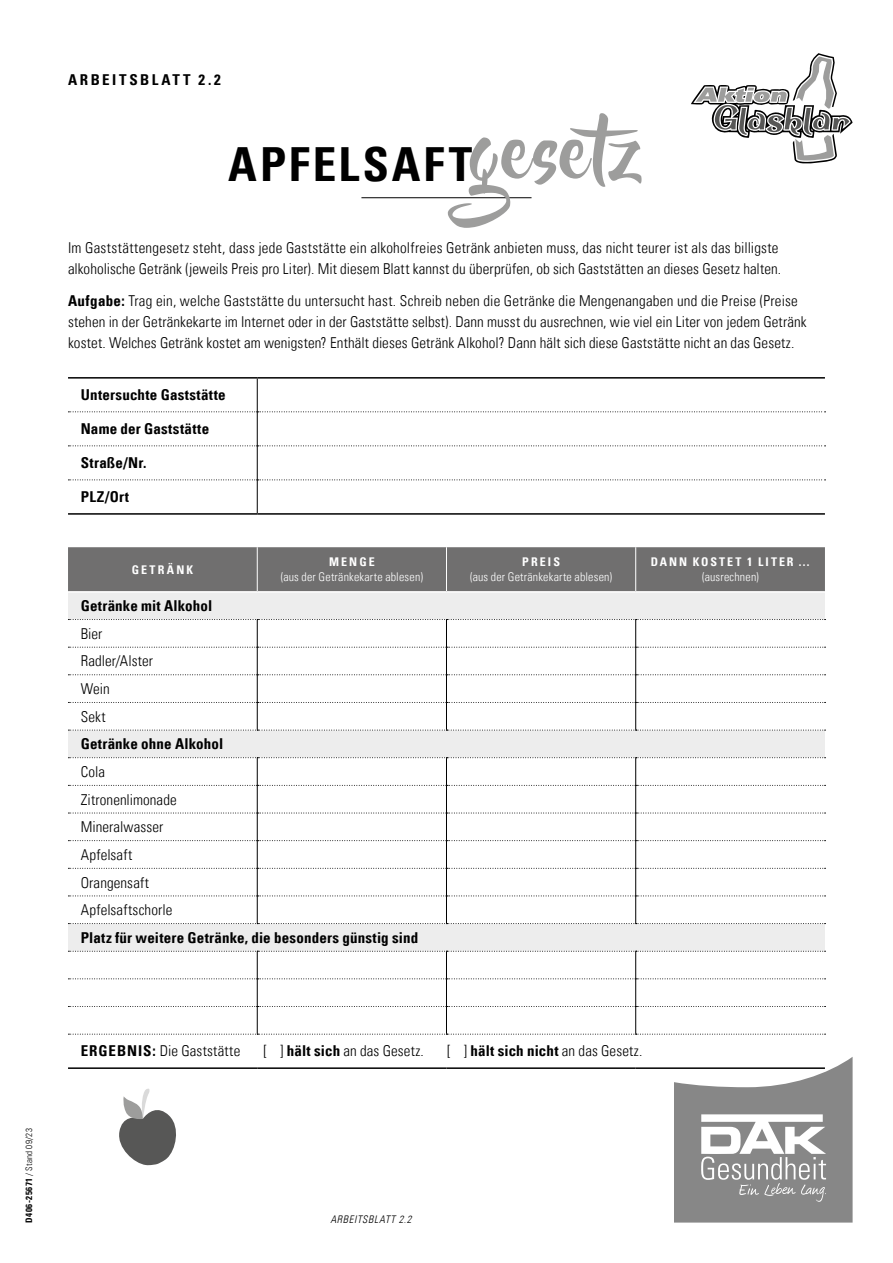
<style>
.page{position:relative;width:893px;height:1263px;background:#fff}
.page>*{position:absolute;margin:0;border:0;box-sizing:border-box;transform-origin:0 0}
.t1{font:47.1px "Univers Com 67 Bold Cond";letter-spacing:.065em;color:#000}
.t2{font:15px/27.6px "Univers Com 47 Light Cond";letter-spacing:.01em;color:#000}
.t3{font:15px "Univers Com 67 Bold Cond";letter-spacing:.015em;color:#000}
.t4{font:15px "Univers Com 67 Bold Cond";letter-spacing:.165em;color:#000}
.t5{font:12px "Univers Com 47 Light Cond";letter-spacing:.015em;color:#fff}
.t6{font:12px "Univers Com 67 Bold Cond";letter-spacing:.17em;color:#fff}
.t7{font:12px "Univers Com 67 Bold Cond";letter-spacing:.19em;color:#fff}
.t8{font:10.5px "Univers Com 47 Light Cond Obl";letter-spacing:.07em;color:#000}
.t9{font:9px "Univers Com 47 Light Cond";letter-spacing:.04em;color:#000}
.s1{font-family:"Beyond The Mountains";font-size:72.6px;color:#9d9d9c}
.s2{font-family:"Univers Com 67 Bold Cond"}
</style>
<div class="page">
<svg style="left:674px;top:1057px;width:179px;height:165px"></svg>
<svg style="left:691px;top:53px;width:162px;height:110px"></svg>
<svg style="left:68px;top:411px;width:758px;height:1px"></svg>
<svg style="left:68px;top:445px;width:758px;height:1px"></svg>
<svg style="left:68px;top:479px;width:758px;height:1px"></svg>
<hr style="left:257px;top:379px;width:1px;height:33px;background:#000">
<hr style="left:257px;top:412px;width:1px;height:34px;background:#000">
<hr style="left:257px;top:446px;width:1px;height:34px;background:#000">
<hr style="left:257px;top:480px;width:1px;height:33px;background:#000">
<hr style="left:68px;top:377px;width:189px;height:2px;background:#000">
<hr style="left:257px;top:377px;width:568px;height:2px;background:#000">
<hr style="left:68px;top:513px;width:189px;height:2px;background:#000">
<hr style="left:257px;top:513px;width:568px;height:2px;background:#000">
<div style="left:68px;top:547px;width:757px;height:44px;background:#706f6f"></div>
<div style="left:68px;top:593px;width:757px;height:358px;background:#ededed"></div>
<div style="left:446px;top:731px;width:379px;height:220px;background:#ededed"></div>
<svg style="left:68px;top:619px;width:758px;height:112px"></svg>
<svg style="left:68px;top:757px;width:758px;height:167px"></svg>
<svg style="left:68px;top:951px;width:758px;height:84px"></svg>
<hr style="left:68px;top:1067px;width:189px;height:2px;background:#000">
<hr style="left:257px;top:1067px;width:189px;height:2px;background:#000">
<hr style="left:446px;top:1067px;width:190px;height:2px;background:#000">
<hr style="left:636px;top:1067px;width:189px;height:2px;background:#000">
<hr style="left:257px;top:547px;width:1px;height:44px;background:#fff">
<hr style="left:446px;top:547px;width:1px;height:44px;background:#fff">
<hr style="left:635px;top:547px;width:1px;height:44px;background:#fff">
<hr style="left:361px;top:197px;width:170px;height:1px;background:#000">
<svg style="left:119px;top:1088px;width:57px;height:77px"></svg>
<p class="t4" style="left:68px;top:71px;width:154px">ARBEITSBLATT 2.2</p>
<h1 class="t1" style="left:228px;top:135px;width:430px">APFELSAFT<span class="s1">gesetz</span></h1>
<p class="t2" style="left:68px;top:237px;width:715px;line-height:21px">Im Gaststättengesetz steht, dass jede Gaststätte ein alkoholfreies Getränk anbieten muss, das nicht teurer ist als das billigste alkoholische Getränk (jeweils Preis pro Liter). Mit diesem Blatt kannst du überprüfen, ob sich Gaststätten an dieses Gesetz halten.</p>
<p class="t2" style="left:68px;top:290px;width:740px;line-height:21px"><span class="s2">Aufgabe:</span> Trag ein, welche Gaststätte du untersucht hast. Schreib neben die Getränke die Mengenangaben und die Preise (Preise stehen in der Getränkekarte im Internet oder in der Gaststätte selbst). Dann musst du ausrechnen, wie viel ein Liter von jedem Getränk kostet. Welches Getränk kostet am wenigsten? Enthält dieses Getränk Alkohol? Dann hält sich diese Gaststätte nicht an das Gesetz.</p>
<p class="t3" style="left:81px;top:386px;width:147px">Untersuchte Gaststätte</p>
<p class="t3" style="left:81px;top:420px;width:130px">Name der Gaststätte</p>
<p class="t3" style="left:81px;top:454px;width:67px">Straße/Nr.</p>
<p class="t3" style="left:81px;top:488px;width:50px">PLZ/Ort</p>
<p class="t7" style="left:132px;top:562px;width:63px">GETRÄNK</p>
<p class="t6" style="left:329px;top:554px;width:47px">MENGE</p>
<p class="t5" style="left:281px;top:570px;width:144px">(aus der Getränkekarte ablesen)</p>
<p class="t3" style="left:81px;top:597px;width:133px">Getränke mit Alkohol</p>
<p class="t2" style="left:81px;top:620px;width:74px">Bier<br>Radler/Alster<br>Wein<br>Sekt</p>
<p class="t3" style="left:81px;top:735px;width:144px">Getränke ohne Alkohol</p>
<p class="t2" style="left:81px;top:758px;width:97px">Cola<br>Zitronenlimonade<br>Mineralwasser<br>Apfelsaft<br>Orangensaft<br>Apfelsaftschorle</p>
<p class="t3" style="left:81px;top:928px;width:339px">Platz für weitere Getränke, die besonders günstig sind</p>
<p class="t6" style="left:522px;top:554px;width:39px">PREIS</p>
<p class="t5" style="left:470px;top:570px;width:144px">(aus der Getränkekarte ablesen)</p>
<p class="t6" style="left:651px;top:554px;width:161px">DANN KOSTET 1 LITER …</p>
<p class="t5" style="left:702px;top:570px;width:58px">(ausrechnen)</p>
<p class="t9" style="left:23px;top:1222px;width:96px;rotate:-90deg"><span class="s2">D406-25671</span> / Stand 09/23</p>
<p class="t2" style="left:81px;top:1037px;width:161px"><span class="s2">ERGEBNIS:</span> Die Gaststätte</p>
<p class="t2" style="left:264px;top:1037px;width:162px">[ ] <span class="s2">hält sich</span> an das Gesetz.</p>
<p class="t2" style="left:447px;top:1037px;width:197px">[ ] <span class="s2">hält sich nicht</span> an das Gesetz.</p>
<p class="t8" style="left:330px;top:1212px;width:83px">ARBEITSBLATT 2.2</p>
</div>
